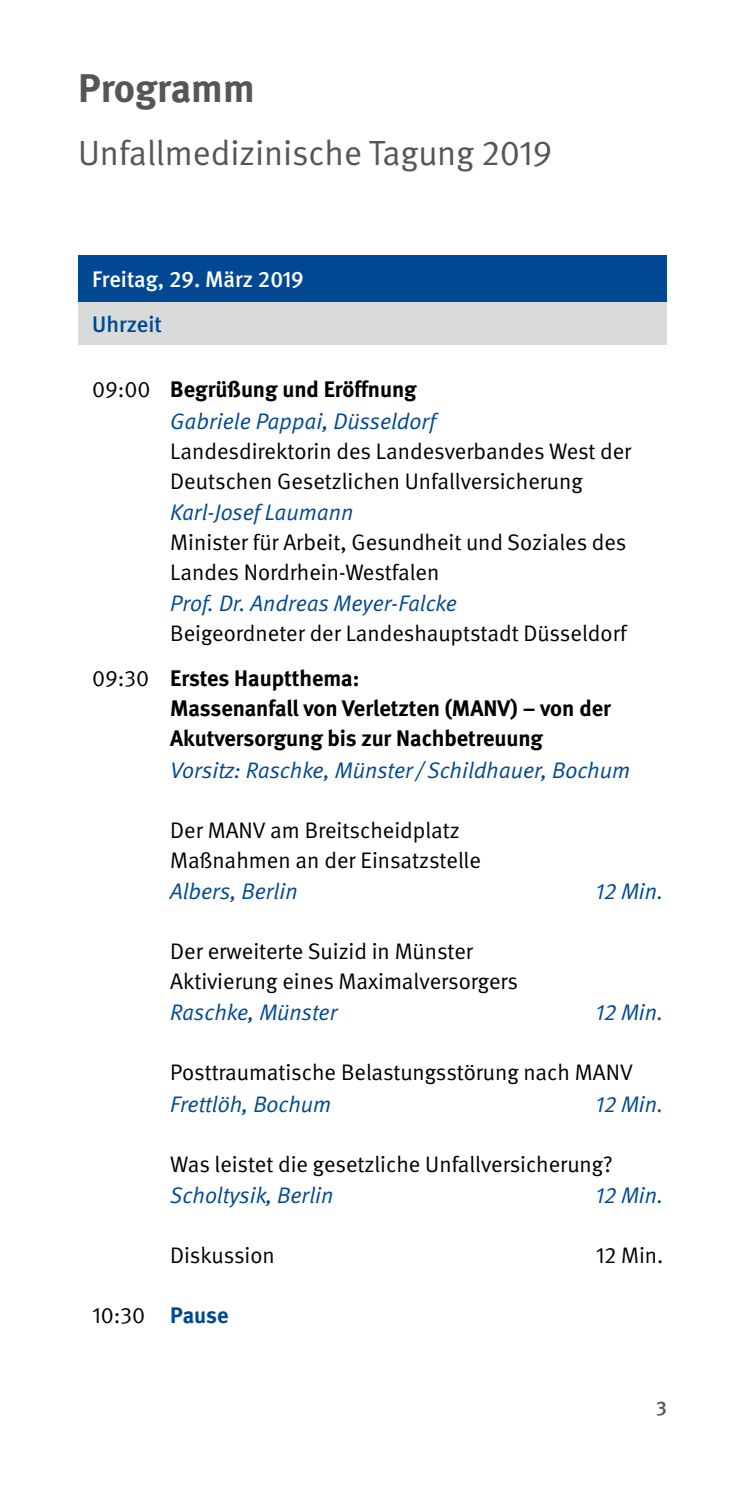
<style>
.page{position:relative;width:745px;height:1489px;background:#fff}
.page>*{position:absolute;margin:0;border:0;box-sizing:border-box;transform-origin:0 0}
.t1{font:700 40px "DGUV Meta";color:#565655}
.t2{font:35px "DGUV Meta";color:#565655}
.t3{font:22.5px/30px "DGUV Meta";color:#000}
.t4{font:italic 22.5px/31.2px "DGUV Meta";color:#004893}
.t5{font:700 22.5px/30px "DGUV Meta";color:#000}
.t6{font:500 22.5px "DGUV Meta";color:#fff}
.t7{font:500 22.5px "DGUV Meta";color:#004893}
.t8{font:500 20px "DGUV Meta";color:#565655}
.s1{font-style:normal;color:#000}
.s2{font-weight:700;font-style:normal;color:#000}
.s3{font-weight:700}
.s4{font-weight:700;color:#004893}
</style>
<div class="page">
<div style="left:78px;top:255px;width:588px;height:47px;background:#004893"></div>
<div style="left:78px;top:302px;width:588px;height:43px;background:#d9dada"></div>
<h1 class="t1" style="left:78px;top:64px;width:178px">Programm</h1>
<h2 class="t2" style="left:78px;top:132px;width:475px">Unfallmedizinische Tagung 2019</h2>
<p class="t6" style="left:92px;top:266px;width:213px">Freitag, 29. März 2019</p>
<p class="t7" style="left:92px;top:311px;width:71px">Uhrzeit</p>
<p class="t4" style="left:170px;top:374px;width:267px;text-indent:-78px"><span class="s1">09:00</span> <span class="s2">Begrüßung und Eröffnung<br></span>Gabriele Pappai, Düsseldorf</p>
<p class="t3" style="left:170px;top:436px;width:462px">Landesdirektorin des Landesverbandes West der<br>Deutschen Gesetzlichen Unfallversicherung</p>
<p class="t4" style="left:170px;top:497px;width:184px">Karl-Josef Laumann</p>
<p class="t3" style="left:170px;top:527px;width:457px">Minister für Arbeit, Gesundheit und Soziales des<br>Landes Nordrhein-Westfalen</p>
<p class="t4" style="left:170px;top:588px;width:288px">Prof. Dr. Andreas Meyer-Falcke</p>
<p class="t3" style="left:92px;top:611px;width:535px;line-height:45.2px;text-indent:78px">Beigeordneter der Landeshauptstadt Düsseldorf<br>09:30 <span class="s3">Erstes Hauptthema:</span></p>
<p class="t5" style="left:170px;top:694px;width:442px">Massenanfall von Verletzten (MANV) – von der<br>Akutversorgung bis zur Nachbetreuung</p>
<p class="t4" style="left:170px;top:754px;width:461px">Vorsitz: Raschke, Münster/Schildhauer, Bochum</p>
<p class="t3" style="left:170px;top:815px;width:312px">Der MANV am Breitscheidplatz<br>Maßnahmen an der Einsatzstelle</p>
<p class="t4" style="left:170px;top:876px;width:129px">Albers, Berlin</p>
<p class="t4" style="left:595px;top:876px;width:69px">12 Min.</p>
<p class="t3" style="left:170px;top:936px;width:349px">Der erweiterte Suizid in Münster<br>Aktivierung eines Maximalversorgers</p>
<p class="t4" style="left:170px;top:997px;width:169px">Raschke, Münster</p>
<p class="t4" style="left:595px;top:997px;width:69px">12 Min.</p>
<p class="t3" style="left:170px;top:1058px;width:464px">Posttraumatische Belastungsstörung nach MANV</p>
<p class="t4" style="left:170px;top:1088px;width:162px">Frettlöh, Bochum</p>
<p class="t4" style="left:595px;top:1088px;width:69px">12 Min.</p>
<p class="t3" style="left:170px;top:1149px;width:443px">Was leistet die gesetzliche Unfallversicherung?</p>
<p class="t4" style="left:170px;top:1179px;width:164px">Scholtysik, Berlin</p>
<p class="t4" style="left:595px;top:1179px;width:69px">12 Min.</p>
<p class="t3" style="left:170px;top:1240px;width:106px">Diskussion</p>
<p class="t3" style="left:595px;top:1240px;width:69px">12 Min.</p>
<p class="t3" style="left:92px;top:1300px;width:138px">10:30 <span class="s4">Pause</span></p>
<p class="t8" style="left:655px;top:1396px;width:12px">3</p>
</div>
